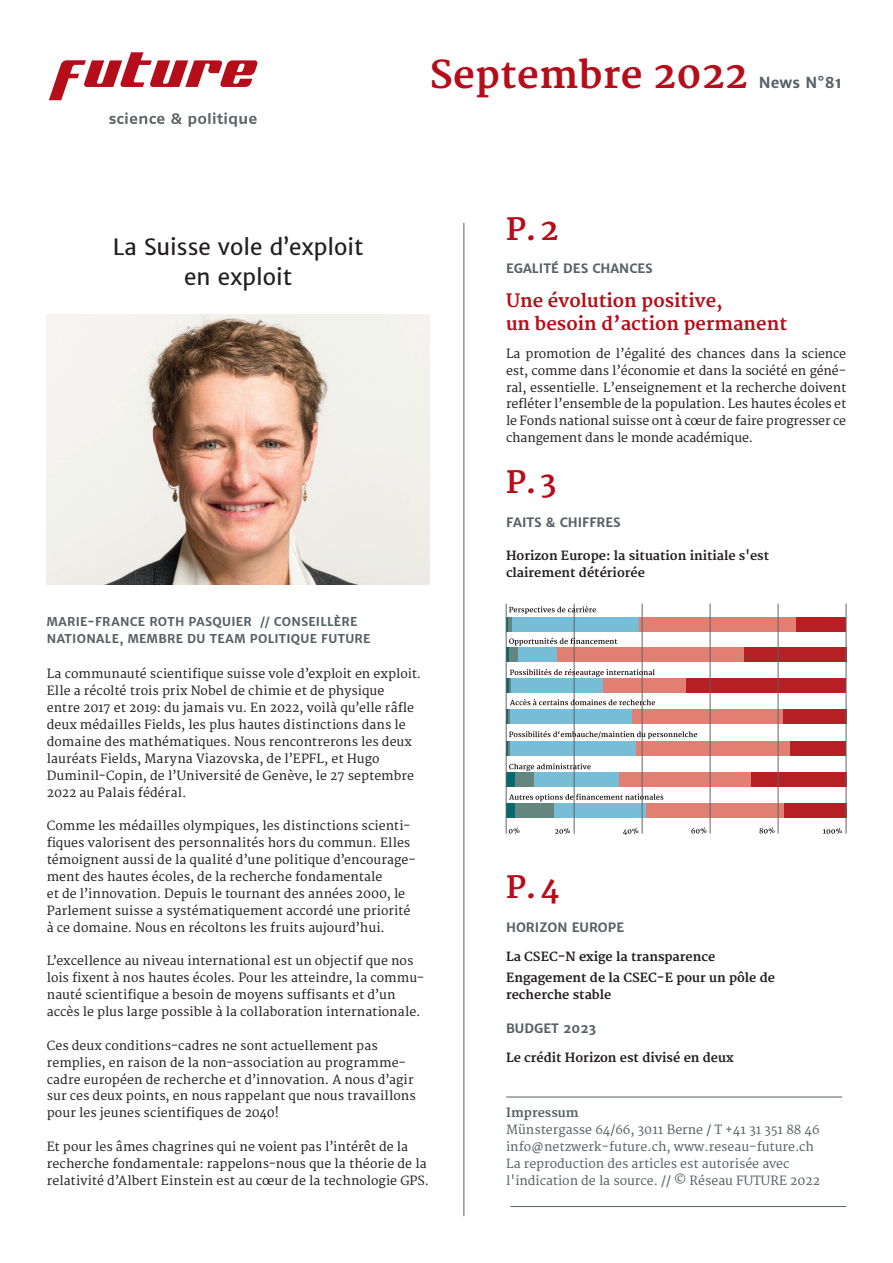
<style>
.page{position:relative;width:893px;height:1263px;background:#fff}
.page>*{position:absolute;margin:0;border:0;box-sizing:border-box;transform-origin:0 0}
.t1{font:700 37.5px "Merriweather";letter-spacing:.01em;color:#b50e1a}
.t2{font:700 30px "Merriweather";color:#b50e1a}
.t3{font:22.5px/30px "Merriweather Sans";color:#231f20;text-align:center}
.t4{font:700 18px/22.5px "Merriweather";color:#b50e1a}
.t5{font:700 15px "Merriweather Sans";letter-spacing:.01em;color:#576065}
.t6{font:700 12.75px "Merriweather Sans";color:#576065}
.t7{font:12.3px/17px "Merriweather";letter-spacing:.005em;color:#231f20}
.t8{font:12.3px/17px "Merriweather";color:#576065}
.t9{font:700 12.3px/17px "Merriweather";color:#231f20}
.t10{font:700 12.3px "Merriweather";color:#576065}
.t11{font:700 12px/16.8px "Merriweather Sans";letter-spacing:.025em;color:#576065}
</style>
<div class="page">
<img style="left:47px;top:315px;width:382px;height:270px">
<svg style="left:49px;top:52px;width:209px;height:48px"></svg>
<svg style="left:109px;top:112px;width:148px;height:15px"></svg>
<hr style="left:463px;top:223px;width:1px;height:993px;background:#576065">
<hr style="left:510px;top:1206px;width:336px;height:1px;background:#576065">
<hr style="left:506px;top:1097px;width:336px;height:1px;background:#576065">
<div style="left:795px;top:617px;width:51px;height:14px;background:#b62024"></div>
<div style="left:639px;top:617px;width:156px;height:14px;background:#e07f72"></div>
<div style="left:512px;top:617px;width:127px;height:14px;background:#78bdd6"></div>
<div style="left:744px;top:647px;width:102px;height:15px;background:#b62024"></div>
<div style="left:686px;top:678px;width:160px;height:15px;background:#b62024"></div>
<div style="left:782px;top:709px;width:64px;height:15px;background:#b62024"></div>
<div style="left:790px;top:741px;width:56px;height:14px;background:#b62024"></div>
<div style="left:751px;top:772px;width:95px;height:15px;background:#b62024"></div>
<div style="left:784px;top:803px;width:62px;height:15px;background:#b62024"></div>
<div style="left:556px;top:647px;width:188px;height:15px;background:#e07f72"></div>
<div style="left:602px;top:678px;width:84px;height:15px;background:#e07f72"></div>
<div style="left:632px;top:709px;width:150px;height:15px;background:#e07f72"></div>
<div style="left:636px;top:741px;width:154px;height:14px;background:#e07f72"></div>
<div style="left:619px;top:772px;width:132px;height:15px;background:#e07f72"></div>
<div style="left:645px;top:803px;width:139px;height:15px;background:#e07f72"></div>
<div style="left:534px;top:772px;width:85px;height:15px;background:#78bdd6"></div>
<div style="left:554px;top:803px;width:91px;height:15px;background:#78bdd6"></div>
<div style="left:514px;top:772px;width:20px;height:15px;background:#64867f"></div>
<div style="left:506px;top:772px;width:8px;height:15px;background:#056971"></div>
<div style="left:514px;top:803px;width:40px;height:15px;background:#64867f"></div>
<div style="left:506px;top:803px;width:8px;height:15px;background:#056971"></div>
<hr style="left:506px;top:604px;width:1px;height:230px;background:#636366">
<hr style="left:574px;top:604px;width:1px;height:230px;background:#636366">
<hr style="left:642px;top:604px;width:1px;height:230px;background:#636366">
<hr style="left:710px;top:604px;width:1px;height:230px;background:#636366">
<hr style="left:778px;top:604px;width:1px;height:230px;background:#636366">
<hr style="left:846px;top:604px;width:1px;height:230px;background:#636366">
<svg style="left:509px;top:827px;width:10px;height:7px"></svg>
<svg style="left:555px;top:828px;width:15px;height:6px"></svg>
<svg style="left:623px;top:828px;width:15px;height:7px"></svg>
<svg style="left:691px;top:827px;width:16px;height:7px"></svg>
<svg style="left:759px;top:827px;width:16px;height:7px"></svg>
<svg style="left:823px;top:828px;width:19px;height:6px"></svg>
<svg style="left:506px;top:699px;width:149px;height:25px"></svg>
<svg style="left:506px;top:731px;width:191px;height:24px"></svg>
<svg style="left:509px;top:763px;width:82px;height:8px"></svg>
<svg style="left:509px;top:794px;width:154px;height:7px"></svg>
<svg style="left:506px;top:606px;width:90px;height:25px"></svg>
<svg style="left:506px;top:637px;width:111px;height:25px"></svg>
<svg style="left:506px;top:669px;width:149px;height:24px"></svg>
<h3 class="t3" style="left:113px;top:232px;width:252px">La Suisse vole d’exploit en exploit</h3>
<h1 class="t1" style="left:429px;top:52px;width:320px">Septembre 2022</h1>
<p class="t5" style="left:759px;top:73px;width:85px">News N°81</p>
<h2 class="t2" style="left:506px;top:211px;width:54px">P.2</h2>
<p class="t6" style="left:506px;top:261px;width:148px">EGALITÉ DES CHANCES</p>
<h3 class="t4" style="left:506px;top:290px;width:283px">Une évolution positive,<br>un besoin d’action permanent</h3>
<p class="t7" style="left:506px;top:345px;width:342px;text-align:justify">La promotion de l’égalité des chances dans la science est, comme dans l’économie et dans la société en géné&shy;ral, essentielle. L’enseignement et la recherche doivent refléter l’ensemble de la population. Les hautes écoles et le Fonds national suisse ont à cœur de faire progresser ce changement dans le monde académique.</p>
<h2 class="t2" style="left:506px;top:465px;width:52px">P.3</h2>
<p class="t6" style="left:506px;top:514px;width:116px">FAITS &amp; CHIFFRES</p>
<p class="t9" style="left:506px;top:548px;width:265px">Horizon Europe: la situation initiale s'est clairement détériorée</p>
<p class="t11" style="left:47px;top:614px;width:325px">MARIE-FRANCE ROTH PASQUIER // CONSEILLÈRE<br>NATIONALE, MEMBRE DU TEAM POLITIQUE FUTURE</p>
<p class="t7" style="left:47px;top:666px;width:376px">La communauté scientifique suisse vole d’exploit en exploit.<br>Elle a récolté trois prix Nobel de chimie et de physique<br>entre 2017 et 2019: du jamais vu. En 2022, voilà qu’elle râfle deux médailles Fields, les plus hautes distinctions dans le domaine des mathématiques. Nous rencontrerons les deux lauréats Fields, Maryna Viazovska, de l’EPFL, et Hugo Duminil-Copin, de l’Université de Genève, le 27 septembre 2022 au Palais fédéral.</p>
<p class="t7" style="left:47px;top:818px;width:371px">Comme les médailles olympiques, les distinctions scienti&shy;fiques valorisent des personnalités hors du commun. Elles témoignent aussi de la qualité d’une politique d’encourage&shy;ment des hautes écoles, de la recherche fondamentale<br>et de l’innovation. Depuis le tournant des années 2000, le Parlement suisse a systématiquement accordé une priorité à ce domaine. Nous en récoltons les fruits aujourd’hui.</p>
<p class="t7" style="left:47px;top:953px;width:379px">L’excellence au niveau international est un objectif que nos lois fixent à nos hautes écoles. Pour les atteindre, la commu&shy;nauté scientifique a besoin de moyens suffisants et d’un accès le plus large possible à la collaboration internationale.</p>
<p class="t7" style="left:47px;top:1037px;width:370px">Ces deux conditions-cadres ne sont actuellement pas remplies, en raison de la non-association au programme&shy;cadre européen de recherche et d’innovation. A nous d’agir sur ces deux points, en nous rappelant que nous travaillons pour les jeunes scientifiques de 2040!</p>
<p class="t7" style="left:47px;top:1139px;width:384px">Et pour les âmes chagrines qui ne voient pas l’intérêt de la recherche fondamentale: rappelons-nous que la théorie de la relativité d’Albert Einstein est au cœur de la technologie GPS.</p>
<h2 class="t2" style="left:506px;top:870px;width:55px">P.4</h2>
<p class="t6" style="left:506px;top:919px;width:120px">HORIZON EUROPE</p>
<p class="t9" style="left:506px;top:946px;width:271px;line-height:21.8px">La CSEC-N exige la transparence<br>Engagement de la CSEC-E pour un pôle de</p>
<p class="t9" style="left:506px;top:987px;width:107px">recherche stable</p>
<p class="t6" style="left:506px;top:1020px;width:92px">BUDGET 2023</p>
<p class="t9" style="left:506px;top:1049px;width:229px">Le crédit Horizon est divisé en deux</p>
<p class="t10" style="left:506px;top:1106px;width:74px">Impressum</p>
<p class="t8" style="left:506px;top:1122px;width:316px">Münstergasse 64/66, 3011 Berne / T +41 31 351 88 46 info@netzwerk-future.ch, www.reseau-future.ch La reproduction des articles est autorisée avec l'indication de la source. // © Réseau FUTURE 2022</p>
</div>
